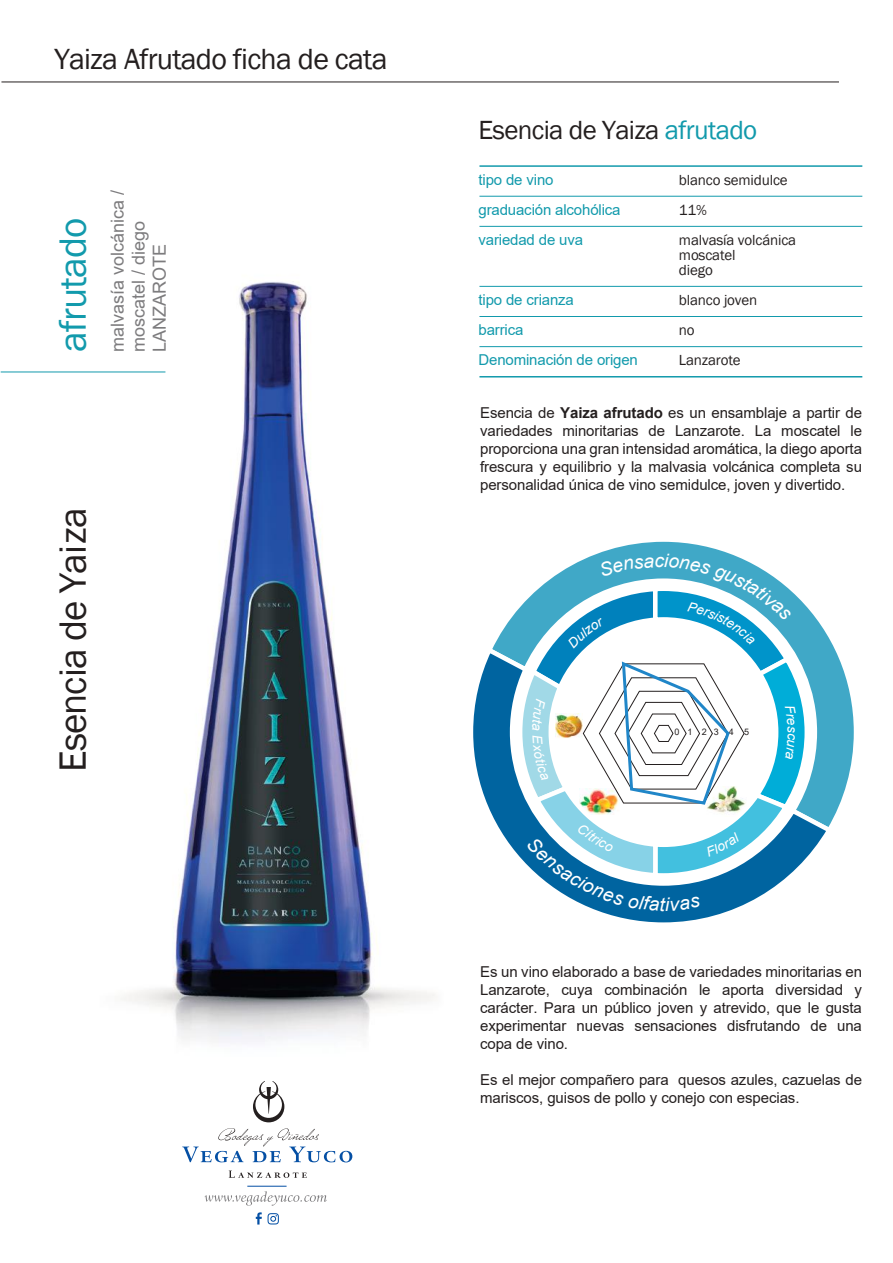
<style>
.page{position:relative;width:893px;height:1263px;background:#fff}
.page>*{position:absolute;margin:0;border:0;box-sizing:border-box;transform-origin:0 0}
.t1{font:39px "Franklin Gothic";letter-spacing:-.025em;color:#241f1f}
.t2{font:39px "Franklin Gothic";letter-spacing:-.025em;color:#129aac}
.t3{font:30px "Franklin Gothic";letter-spacing:-.025em;color:#241f1f}
.t4{font:27px "Franklin Gothic";letter-spacing:-.025em;color:#241f1f}
.t5{font:italic 18.75px "Arial";color:#fff}
.t6{font:18px/21px "Arial";color:#7d7c7e}
.t7{font:15px/18px "Arial";letter-spacing:-.005em;color:#241f1f;text-align:justify}
.t8{font:15px/30px "Arial";letter-spacing:-.01em;color:#129aac}
.t9{font:15px/30px "Franklin Gothic";letter-spacing:-.01em;color:#241f1f}
.t10{font:9px "Arial";color:#241f1f}
.s1{color:#129aac}
.s2{font-weight:700}
</style>
<div class="page">
<img style="left:81px;top:281px;width:354px;height:761px">
<hr style="left:1px;top:372px;width:164px;height:1px;background:#129aac">
<hr style="left:479px;top:196px;width:383px;height:1px;background:#129aac">
<hr style="left:479px;top:226px;width:383px;height:1px;background:#129aac">
<hr style="left:479px;top:286px;width:383px;height:1px;background:#129aac">
<hr style="left:479px;top:316px;width:383px;height:1px;background:#129aac">
<hr style="left:479px;top:346px;width:383px;height:1px;background:#129aac">
<hr style="left:479px;top:376px;width:383px;height:1px;background:#129aac">
<hr style="left:479px;top:165px;width:383px;height:2px;background:#129aac">
<hr style="left:1px;top:81px;width:838px;height:1px;background:#241f1f">
<svg style="left:256px;top:1212px;width:6px;height:12px"></svg>
<svg style="left:268px;top:1213px;width:11px;height:11px"></svg>
<svg style="left:229px;top:1170px;width:78px;height:8px"></svg>
<svg style="left:253px;top:1081px;width:31px;height:41px"></svg>
<svg style="left:182px;top:1128px;width:170px;height:34px"></svg>
<svg style="left:205px;top:1191px;width:122px;height:15px"></svg>
<hr style="left:247px;top:1186px;width:40px;height:1px;background:#044fa4">
<svg style="left:495px;top:541px;width:359px;height:274px"></svg>
<svg style="left:473px;top:644px;width:362px;height:279px"></svg>
<svg style="left:516px;top:554px;width:295px;height:357px"></svg>
<h2 class="t3" style="left:55px;top:40px;width:335px">Yaiza Afrutado ficha de cata</h2>
<h1 class="t2" style="left:49px;top:352px;width:135px;rotate:-90deg">afrutado</h1>
<p class="t6" style="left:107px;top:352px;width:164px;rotate:-90deg">malvasía volcánica / moscatel / diego<br>LANZAROTE</p>
<h1 class="t1" style="left:49px;top:772px;width:265px;rotate:-90deg">Esencia de Yaiza</h1>
<h3 class="t4" style="left:478px;top:113px;width:280px">Esencia de Yaiza <span class="s1">afrutado</span></h3>
<p class="t8" style="left:478px;top:165px;width:144px">tipo de vino graduación alcohólica variedad de uva</p>
<p class="t8" style="left:478px;top:285px;width:161px">tipo de crianza<br>barrica<br>Denominación de origen</p>
<p class="t9" style="left:679px;top:166px;width:119px">blanco semidulce<br>11%<br>malvasía volcánica</p>
<p class="t9" style="left:679px;top:248px;width:58px;line-height:15px">moscatel diego</p>
<p class="t9" style="left:679px;top:286px;width:80px">blanco joven no<br>Lanzarote</p>
<p class="t7" style="left:480px;top:403px;width:383px">Esencia de <span class="s2">Yaiza afrutado</span> es un ensamblaje a partir de variedades minoritarias de Lanzarote. La moscatel le proporciona una gran intensidad aromática, la diego aporta frescura y equilibrio y la malvasia volcánica completa su personalidad única de vino semidulce, joven y divertido.</p>
<p class="t5" style="left:654px;top:548px;width:11px">c</p>
<p class="t10" style="left:674px;top:726px;width:76px">0 1 2 3 4 5</p>
<p class="t7" style="left:480px;top:963px;width:383px">Es un vino elaborado a base de variedades minoritarias en Lanzarote, cuya combinación le aporta diversidad y carácter. Para un público joven y atrevido, que le gusta experimentar nuevas sensaciones disfrutando de una copa de vino.</p>
<p class="t7" style="left:480px;top:1071px;width:383px">Es el mejor compañero para quesos azules, cazuelas de mariscos, guisos de pollo y conejo con especias.</p>
</div>
